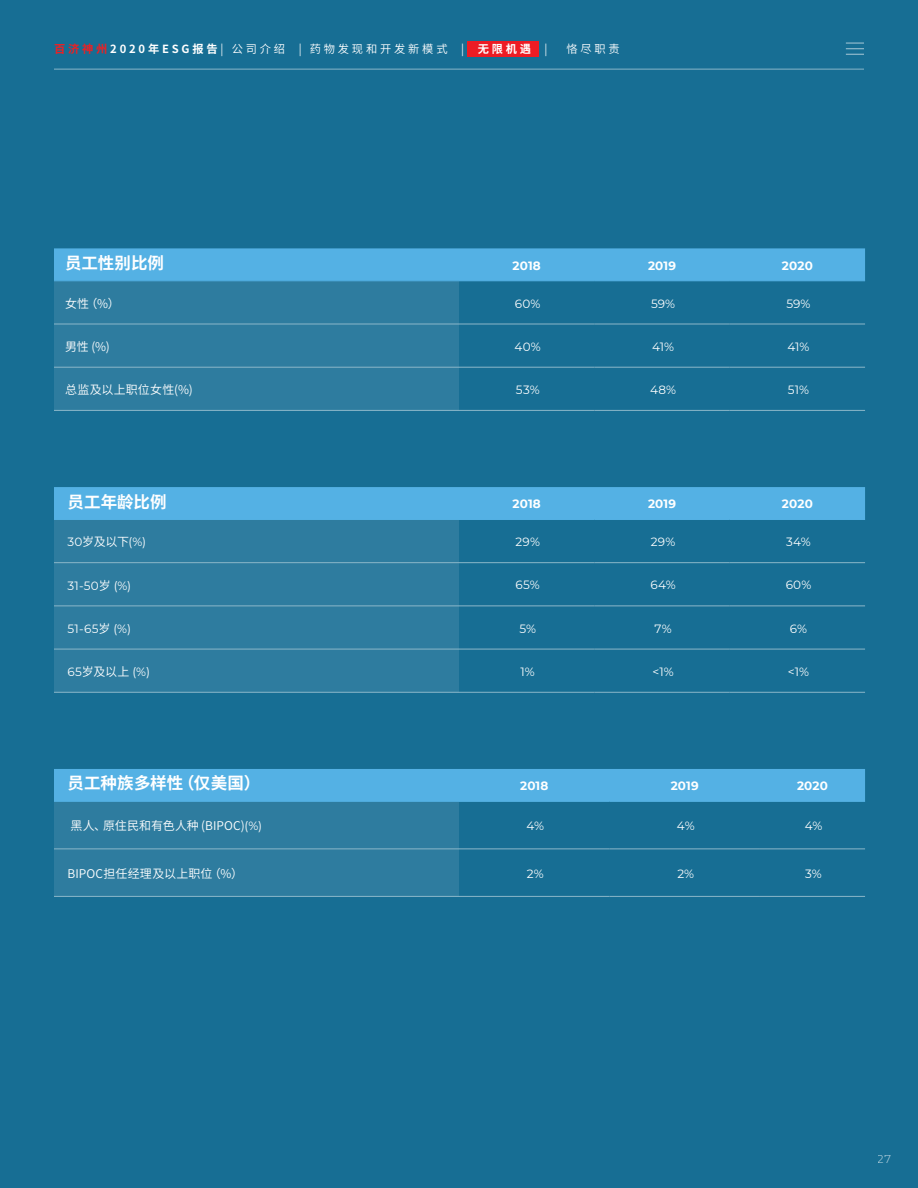
<style>
.page{position:relative;width:918px;height:1188px;background:#176e94}
.page>*{position:absolute;margin:0;border:0;box-sizing:border-box;transform-origin:0 0}
.t1{font:700 16.5px "Source Han Sans CN";letter-spacing:.005em;color:#fff}
.t2{font:12px "Montserrat";letter-spacing:.02em;color:#fff}
.t3{font:12px "Source Han Sans CN";letter-spacing:.01em;color:#fff}
.t4{font:700 12px "Montserrat";letter-spacing:.015em;color:#fff}
.t5{font:300 11.4px "Montserrat";color:#fff}
.t6{font:11.25px "Source Han Sans CN";letter-spacing:.25em;color:#fff}
.s1{font-weight:700;color:#ed2023}
.s2{font-weight:700}
.s3{font-family:"Source Han Sans CN"}
.s4{font-family:"Montserrat"}
</style>
<div class="page">
<div style="left:54px;top:248px;width:811px;height:32px;background:#54b1e4"></div>
<div style="left:54px;top:281px;width:405px;height:129px;background:#2e7c9f"></div>
<hr style="left:54px;top:324px;width:405px;height:1px;background:#8bb7c9">
<hr style="left:459px;top:324px;width:135px;height:1px;background:#8bb7c9">
<hr style="left:594px;top:324px;width:136px;height:1px;background:#8bb7c9">
<hr style="left:730px;top:324px;width:135px;height:1px;background:#8bb7c9">
<hr style="left:54px;top:367px;width:405px;height:1px;background:#8bb7c9">
<hr style="left:459px;top:367px;width:135px;height:1px;background:#8bb7c9">
<hr style="left:594px;top:367px;width:136px;height:1px;background:#8bb7c9">
<hr style="left:730px;top:367px;width:135px;height:1px;background:#8bb7c9">
<hr style="left:54px;top:410px;width:405px;height:1px;background:#8bb7c9">
<hr style="left:459px;top:410px;width:135px;height:1px;background:#8bb7c9">
<hr style="left:594px;top:410px;width:136px;height:1px;background:#8bb7c9">
<hr style="left:730px;top:410px;width:135px;height:1px;background:#8bb7c9">
<hr style="left:54px;top:280px;width:405px;height:1px;background:#54b1e4">
<hr style="left:459px;top:280px;width:135px;height:1px;background:#54b1e4">
<hr style="left:594px;top:280px;width:136px;height:1px;background:#54b1e4">
<hr style="left:730px;top:280px;width:135px;height:1px;background:#54b1e4">
<svg style="left:54px;top:769px;width:811px;height:127px"></svg>
<hr style="left:54px;top:849px;width:405px;height:1px;background:#8bb7c9">
<hr style="left:459px;top:849px;width:150px;height:1px;background:#8bb7c9">
<hr style="left:609px;top:849px;width:151px;height:1px;background:#8bb7c9">
<hr style="left:760px;top:849px;width:105px;height:1px;background:#8bb7c9">
<hr style="left:54px;top:896px;width:405px;height:1px;background:#8bb7c9">
<hr style="left:459px;top:896px;width:150px;height:1px;background:#8bb7c9">
<hr style="left:609px;top:896px;width:151px;height:1px;background:#8bb7c9">
<hr style="left:760px;top:896px;width:105px;height:1px;background:#8bb7c9">
<hr style="left:54px;top:801px;width:405px;height:1px;background:#54b1e4">
<hr style="left:459px;top:801px;width:150px;height:1px;background:#54b1e4">
<hr style="left:609px;top:801px;width:151px;height:1px;background:#54b1e4">
<hr style="left:760px;top:801px;width:105px;height:1px;background:#54b1e4">
<div style="left:54px;top:487px;width:811px;height:32px;background:#54b1e4"></div>
<div style="left:54px;top:520px;width:405px;height:172px;background:#2e7c9f"></div>
<hr style="left:54px;top:562px;width:405px;height:1px;background:#8bb7c9">
<hr style="left:459px;top:562px;width:135px;height:1px;background:#8bb7c9">
<hr style="left:594px;top:562px;width:136px;height:1px;background:#8bb7c9">
<hr style="left:730px;top:562px;width:135px;height:1px;background:#8bb7c9">
<hr style="left:54px;top:606px;width:405px;height:1px;background:#8bb7c9">
<hr style="left:459px;top:606px;width:135px;height:1px;background:#8bb7c9">
<hr style="left:594px;top:606px;width:136px;height:1px;background:#8bb7c9">
<hr style="left:730px;top:606px;width:135px;height:1px;background:#8bb7c9">
<hr style="left:54px;top:649px;width:405px;height:1px;background:#8bb7c9">
<hr style="left:459px;top:649px;width:135px;height:1px;background:#8bb7c9">
<hr style="left:594px;top:649px;width:136px;height:1px;background:#8bb7c9">
<hr style="left:730px;top:649px;width:135px;height:1px;background:#8bb7c9">
<hr style="left:54px;top:692px;width:405px;height:1px;background:#8bb7c9">
<hr style="left:459px;top:692px;width:135px;height:1px;background:#8bb7c9">
<hr style="left:594px;top:692px;width:136px;height:1px;background:#8bb7c9">
<hr style="left:730px;top:692px;width:135px;height:1px;background:#8bb7c9">
<hr style="left:54px;top:519px;width:405px;height:1px;background:#54b1e4">
<hr style="left:459px;top:519px;width:135px;height:1px;background:#54b1e4">
<hr style="left:594px;top:519px;width:136px;height:1px;background:#54b1e4">
<hr style="left:730px;top:519px;width:135px;height:1px;background:#54b1e4">
<svg style="left:846px;top:42px;width:18px;height:13px"></svg>
<hr style="left:54px;top:69px;width:810px;height:1px;background:#fff">
<div style="left:468px;top:41px;width:71px;height:15px;background:#ed1c24"></div>
<p class="t6" style="left:54px;top:43px;width:495px"><span class="s1">百济神州</span><span class="s2">2020年ESG报告</span>| 公司介绍 | 药物发现和开发新模式 | <span class="s2">无限机遇</span> |</p>
<p class="t6" style="left:566px;top:43px;width:55px">恪尽职责</p>
<h1 class="t1" style="left:65px;top:254px;width:100px">员工性别比例</h1>
<p class="t4" style="left:513px;top:257px;width:30px">2018</p>
<p class="t4" style="left:648px;top:257px;width:30px">2019</p>
<p class="t4" style="left:782px;top:257px;width:32px">2020</p>
<p class="t3" style="left:65px;top:297px;width:56px">女性（%）</p>
<p class="t2" style="left:515px;top:295px;width:27px">60%</p>
<p class="t2" style="left:651px;top:295px;width:26px">59%</p>
<p class="t2" style="left:786px;top:295px;width:26px">59%</p>
<p class="t3" style="left:65px;top:340px;width:46px">男性 (%)</p>
<p class="t2" style="left:515px;top:338px;width:28px">40%</p>
<p class="t2" style="left:652px;top:338px;width:23px">41%</p>
<p class="t2" style="left:788px;top:338px;width:23px">41%</p>
<p class="t3" style="left:65px;top:383px;width:129px">总监及以上职位女性(%)</p>
<p class="t2" style="left:516px;top:381px;width:25px">53%</p>
<p class="t2" style="left:650px;top:381px;width:28px">48%</p>
<p class="t2" style="left:788px;top:381px;width:23px">51%</p>
<h1 class="t1" style="left:68px;top:492px;width:101px">员工年龄比例</h1>
<p class="t4" style="left:513px;top:495px;width:30px">2018</p>
<p class="t4" style="left:648px;top:495px;width:30px">2019</p>
<p class="t4" style="left:782px;top:495px;width:32px">2020</p>
<p class="t2" style="left:68px;top:534px;width:80px">30<span class="s3">岁及以下</span>(%)</p>
<p class="t2" style="left:516px;top:534px;width:26px">29%</p>
<p class="t2" style="left:651px;top:534px;width:26px">29%</p>
<p class="t2" style="left:786px;top:534px;width:26px">34%</p>
<p class="t2" style="left:68px;top:577px;width:65px">31-50<span class="s3">岁</span> (%)</p>
<p class="t2" style="left:516px;top:577px;width:26px">65%</p>
<p class="t2" style="left:650px;top:577px;width:27px">64%</p>
<p class="t2" style="left:786px;top:577px;width:27px">60%</p>
<p class="t2" style="left:68px;top:620px;width:65px">51-65<span class="s3">岁</span> (%)</p>
<p class="t2" style="left:519px;top:620px;width:18px">5%</p>
<p class="t2" style="left:655px;top:620px;width:19px">7%</p>
<p class="t2" style="left:790px;top:620px;width:19px">6%</p>
<p class="t2" style="left:68px;top:663px;width:84px">65<span class="s3">岁及以上</span> (%)</p>
<p class="t2" style="left:521px;top:663px;width:16px">1%</p>
<p class="t2" style="left:653px;top:663px;width:23px">&lt;1%</p>
<p class="t2" style="left:788px;top:663px;width:23px">&lt;1%</p>
<h1 class="t1" style="left:68px;top:774px;width:194px">员工种族多样性（仅美国）</h1>
<p class="t4" style="left:520px;top:777px;width:30px">2018</p>
<p class="t4" style="left:671px;top:777px;width:30px">2019</p>
<p class="t4" style="left:797px;top:777px;width:32px">2020</p>
<p class="t3" style="left:71px;top:819px;width:193px">黑人、原住民和有色人种 (BIPOC)<span class="s4">(%)</span></p>
<p class="t2" style="left:527px;top:818px;width:19px">4%</p>
<p class="t2" style="left:677px;top:818px;width:19px">4%</p>
<p class="t2" style="left:805px;top:818px;width:19px">4%</p>
<p class="t3" style="left:68px;top:867px;width:177px">BIPOC担任经理及以上职位（%）</p>
<p class="t2" style="left:527px;top:865px;width:18px">2%</p>
<p class="t2" style="left:677px;top:865px;width:18px">2%</p>
<p class="t2" style="left:805px;top:865px;width:18px">3%</p>
<p class="t5" style="left:878px;top:1151px;width:15px">27</p>
</div>
